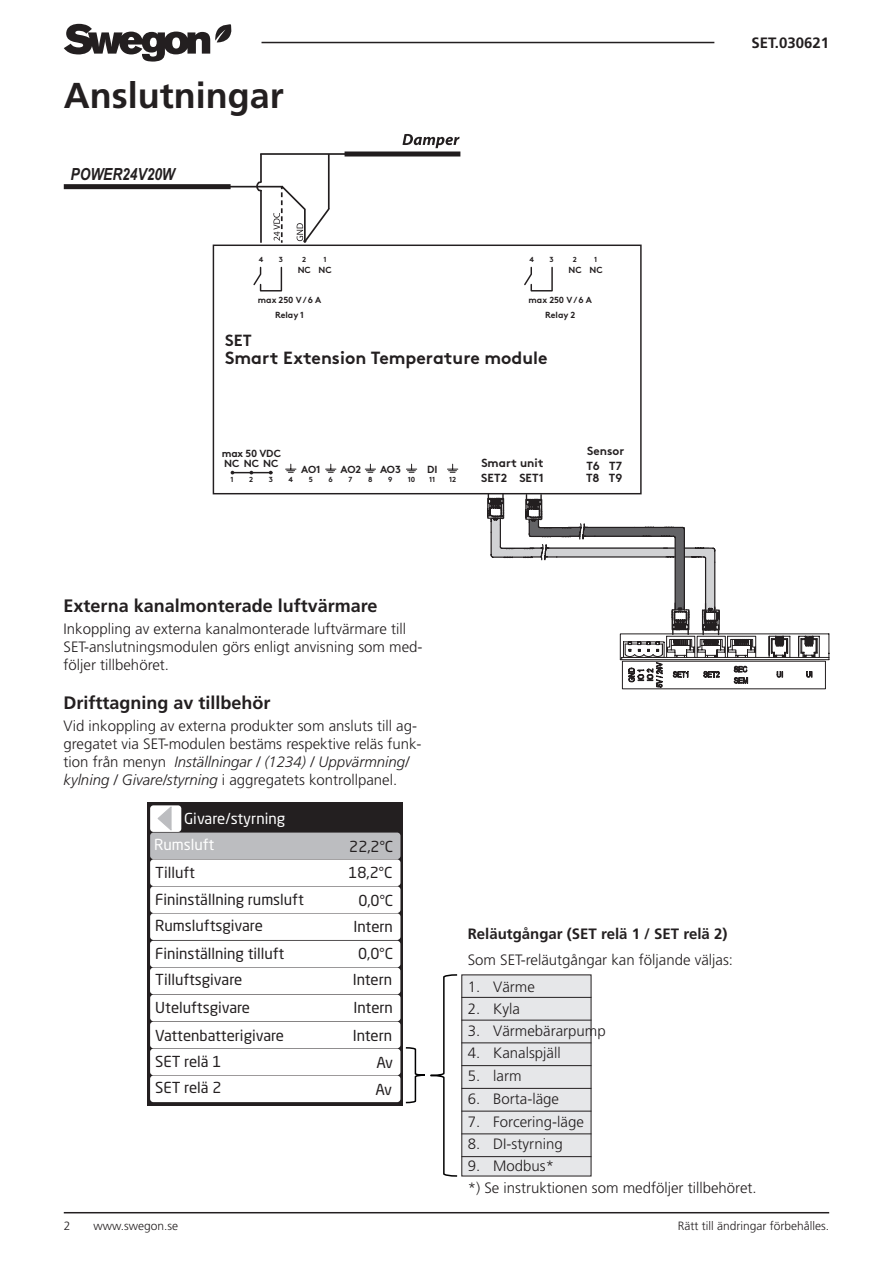
<style>
.page{position:relative;width:893px;height:1263px;background:#fff}
.page>*{position:absolute;margin:0;border:0;box-sizing:border-box;transform-origin:0 0}
.t1{font:700 36px "Frutiger";color:#231f20}
.t2{font:700 18px "Frutiger";color:#231f20}
.t3{font:700 17.7px "Swegon Brown";color:#231f20}
.t4{font:italic 700 16.65px "Arial Narrow";color:#231f20}
.t5{font:700 16.2px "Swegon Brown";color:#231f20}
.t6{font:300 15px/18px "Frutiger";color:#231f20}
.t7{font:15px/26.8px "Neo Sans Std";color:#231f20}
.t8{font:700 15px "Frutiger";color:#231f20}
.t9{font:15px/26.8px "Neo Sans Std";color:#fff}
.t10{font:300 12px "Frutiger";color:#231f20}
.t11{font:700 11.7px/14.7px "Swegon Brown";color:#231f20}
.t12{font:700 10.35px/10.4px "Swegon Brown";color:#231f20}
.t13{font:700 8.85px/14.7px "Swegon Brown";color:#231f20;text-align:center}
.t14{font:700 7.35px "Swegon Brown";color:#231f20}
.s1{font-style:italic}
</style>
<div class="page">
<hr style="left:261px;top:42px;width:453px;height:1px;background:#231f20">
<hr style="left:64px;top:1212px;width:765px;height:1px;background:#231f20">
<svg style="left:64px;top:24px;width:168px;height:38px"></svg>
<svg style="left:286px;top:464px;width:10px;height:9px"></svg>
<svg style="left:326px;top:464px;width:10px;height:9px"></svg>
<svg style="left:365px;top:464px;width:11px;height:9px"></svg>
<svg style="left:406px;top:464px;width:11px;height:9px"></svg>
<svg style="left:447px;top:464px;width:11px;height:9px"></svg>
<hr style="left:232px;top:472px;width:41px;height:1px;background:#231f20">
<svg style="left:253px;top:266px;width:30px;height:26px"></svg>
<svg style="left:524px;top:266px;width:29px;height:26px"></svg>
<div style="left:213px;top:245px;width:429px;height:249px;border:1px solid #231f20"></div>
<svg style="left:486px;top:494px;width:343px;height:195px"></svg>
<hr style="left:260px;top:153px;width:94px;height:2px;background:#211d1e">
<div style="left:345px;top:151px;width:115px;height:5px;background:#211d1e"></div>
<svg style="left:402px;top:134px;width:58px;height:14px"></svg>
<div style="left:64px;top:184px;width:167px;height:5px;background:#211d1e"></div>
<hr style="left:260px;top:154px;width:2px;height:28px;background:#211d1e">
<svg style="left:225px;top:180px;width:105px;height:63px"></svg>
<hr style="left:260px;top:190px;width:2px;height:53px;background:#211d1e">
<hr style="left:328px;top:154px;width:2px;height:55px;background:#211d1e">
<div style="left:461px;top:974px;width:130px;height:202px;background:#e6e7e9"></div>
<hr style="left:461px;top:997px;width:130px;height:1px;background:#231f20">
<hr style="left:461px;top:1020px;width:130px;height:1px;background:#231f20">
<hr style="left:461px;top:1042px;width:130px;height:1px;background:#231f20">
<hr style="left:461px;top:1065px;width:130px;height:1px;background:#231f20">
<hr style="left:461px;top:1088px;width:130px;height:1px;background:#231f20">
<hr style="left:461px;top:1111px;width:130px;height:1px;background:#231f20">
<hr style="left:461px;top:1133px;width:130px;height:1px;background:#231f20">
<hr style="left:461px;top:1156px;width:130px;height:1px;background:#231f20">
<svg style="left:148px;top:803px;width:255px;height:303px;background:#322e2f"></svg>
<div style="left:150px;top:805px;width:31px;height:27px;background:#fff;border-radius:3px"></div>
<svg style="left:157px;top:805px;width:15px;height:26px"></svg>
<div style="left:150px;top:832px;width:250px;height:27px;background:#bcbdc0;border-radius:3px"></div>
<div style="left:150px;top:886px;width:250px;height:27px;background:#fff;border-radius:3px"></div>
<div style="left:150px;top:913px;width:250px;height:27px;background:#fff;border-radius:3px"></div>
<div style="left:150px;top:859px;width:250px;height:27px;background:#fff;border-radius:3px"></div>
<div style="left:150px;top:941px;width:250px;height:26px;background:#fff;border-radius:3px"></div>
<div style="left:150px;top:968px;width:250px;height:26px;background:#fff;border-radius:3px"></div>
<div style="left:150px;top:995px;width:250px;height:26px;background:#fff;border-radius:3px"></div>
<div style="left:150px;top:1022px;width:250px;height:26px;background:#fff;border-radius:3px"></div>
<div style="left:150px;top:1049px;width:250px;height:26px;background:#fff;border-radius:3px"></div>
<div style="left:150px;top:1075px;width:250px;height:27px;background:#fff;border-radius:3px"></div>
<svg style="left:405px;top:974px;width:53px;height:203px"></svg>
<h1 class="t1" style="left:64px;top:74px;width:221px">Anslutningar</h1>
<p class="t4" style="left:71px;top:162px;width:106px">POWER24V20W</p>
<p class="t14" style="left:259px;top:254px;width:6px">4</p>
<p class="t14" style="left:279px;top:254px;width:6px">3</p>
<p class="t14" style="left:302px;top:254px;width:6px">2</p>
<p class="t14" style="left:323px;top:254px;width:5px">1</p>
<p class="t14" style="left:529px;top:254px;width:6px">4</p>
<p class="t14" style="left:550px;top:254px;width:6px">3</p>
<p class="t14" style="left:573px;top:254px;width:6px">2</p>
<p class="t14" style="left:594px;top:254px;width:5px">1</p>
<p class="t13" style="left:568px;top:262px;width:15px">NC</p>
<p class="t13" style="left:298px;top:262px;width:35px">NC NC</p>
<p class="t13" style="left:590px;top:262px;width:15px">NC</p>
<p class="t13" style="left:258px;top:291px;width:65px">max 250 V / 6 A<br>Relay 1</p>
<p class="t5" style="left:225px;top:327px;width:28px">SET</p>
<p class="t13" style="left:529px;top:291px;width:65px">max 250 V / 6 A<br>Relay 2</p>
<p class="t3" style="left:225px;top:343px;width:324px">Smart Extension Temperature module</p>
<p class="t12" style="left:222px;top:447px;width:61px">max 50 VDC<br>NC NC NC</p>
<p class="t14" style="left:231px;top:473px;width:5px">1</p>
<p class="t14" style="left:249px;top:473px;width:6px">2</p>
<p class="t14" style="left:269px;top:473px;width:6px">3</p>
<p class="t14" style="left:289px;top:473px;width:6px">4</p>
<p class="t14" style="left:309px;top:473px;width:6px">5</p>
<p class="t14" style="left:329px;top:473px;width:6px">6</p>
<p class="t14" style="left:349px;top:473px;width:5px">7</p>
<p class="t14" style="left:368px;top:473px;width:6px">8</p>
<p class="t14" style="left:388px;top:473px;width:6px">9</p>
<p class="t14" style="left:408px;top:473px;width:9px">10</p>
<p class="t14" style="left:429px;top:473px;width:8px">11</p>
<p class="t14" style="left:449px;top:473px;width:9px">12</p>
<p class="t12" style="left:301px;top:463px;width:21px">AO1</p>
<p class="t12" style="left:340px;top:463px;width:22px">AO2</p>
<p class="t12" style="left:380px;top:463px;width:22px">AO3</p>
<p class="t12" style="left:427px;top:463px;width:12px">DI</p>
<p class="t11" style="left:481px;top:455px;width:64px">Smart unit<br>SET2 SET1</p>
<p class="t11" style="left:586px;top:443px;width:39px">Sensor<br>T6 T7</p>
<p class="t11" style="left:586px;top:469px;width:38px">T8 T9</p>
<p class="t2" style="left:64px;top:595px;width:316px">Externa kanalmonterade luftvärmare</p>
<p class="t6" style="left:64px;top:620px;width:360px">Inkoppling av externa kanalmonterade luftvärmare till<br>SET-anslutningsmodulen görs enligt anvisning som med&shy;följer tillbehöret.</p>
<p class="t2" style="left:64px;top:692px;width:209px">Drifttagning av tillbehör</p>
<p class="t6" style="left:64px;top:717px;width:360px">Vid inkoppling av externa produkter som ansluts till ag&shy;gregatet via SET-modulen bestäms respektive reläs funk&shy;tion från menyn <span class="s1">Inställningar / (1234) / Uppvärmning/ kylning / Givare/styrning</span> i aggregatets kontrollpanel.</p>
<p class="t9" style="left:154px;top:804px;width:133px;text-indent:30px">Givare/styrning<br>Rumsluft</p>
<p class="t7" style="left:155px;top:859px;width:41px">Tilluft</p>
<p class="t7" style="left:349px;top:832px;width:45px">22,2°C</p>
<p class="t7" style="left:348px;top:859px;width:45px">18,2°C</p>
<p class="t8" style="left:752px;top:34px;width:79px">SET.030621</p>
<p class="t10" style="left:64px;top:1219px;width:8px">2</p>
<p class="t7" style="left:155px;top:887px;width:150px;line-height:25.8px">Fininställning rumsluft<br>Rumsluftsgivare</p>
<p class="t7" style="left:358px;top:887px;width:36px">0,0°C</p>
<p class="t7" style="left:353px;top:913px;width:41px">Intern</p>
<p class="t7" style="left:155px;top:939px;width:131px">Fininställning tilluft<br>Tilluftsgivare</p>
<p class="t7" style="left:358px;top:939px;width:36px">0,0°C</p>
<p class="t7" style="left:155px;top:993px;width:130px;line-height:28.2px">Uteluftsgivare<br>Vattenbatterigivare</p>
<p class="t7" style="left:155px;top:1047px;width:68px">SET relä 1<br>SET relä 2</p>
<p class="t7" style="left:353px;top:966px;width:41px">Intern</p>
<p class="t7" style="left:353px;top:993px;width:41px">Intern</p>
<p class="t7" style="left:376px;top:1021px;width:19px;text-align:justify;text-indent:-23px">Intern Av Av</p>
<p class="t8" style="left:468px;top:925px;width:261px">Reläutgångar (SET relä 1 / SET relä 2)</p>
<p class="t6" style="left:468px;top:951px;width:267px">Som SET-reläutgångar kan följande väljas:</p>
<p class="t6" style="left:468px;top:978px;width:69px">1. Värme</p>
<p class="t6" style="left:468px;top:1000px;width:54px">2. Kyla</p>
<p class="t6" style="left:468px;top:1022px;width:140px">3. Värmebärarpump</p>
<p class="t6" style="left:468px;top:1044px;width:95px">4. Kanalspjäll</p>
<p class="t6" style="left:468px;top:1067px;width:55px">5. larm</p>
<p class="t6" style="left:468px;top:1090px;width:93px">6. Borta-läge</p>
<p class="t6" style="left:468px;top:1113px;width:118px">7. Forcering-läge</p>
<p class="t6" style="left:468px;top:1135px;width:96px">8. DI-styrning</p>
<p class="t6" style="left:468px;top:1155px;width:290px;line-height:22.2px">9. Modbus*<br>*) Se instruktionen som medföljer tillbehöret.</p>
<p class="t10" style="left:94px;top:1219px;width:86px">www.swegon.se</p>
<p class="t10" style="left:678px;top:1219px;width:153px">Rätt till ändringar förbehålles.</p>
</div>
